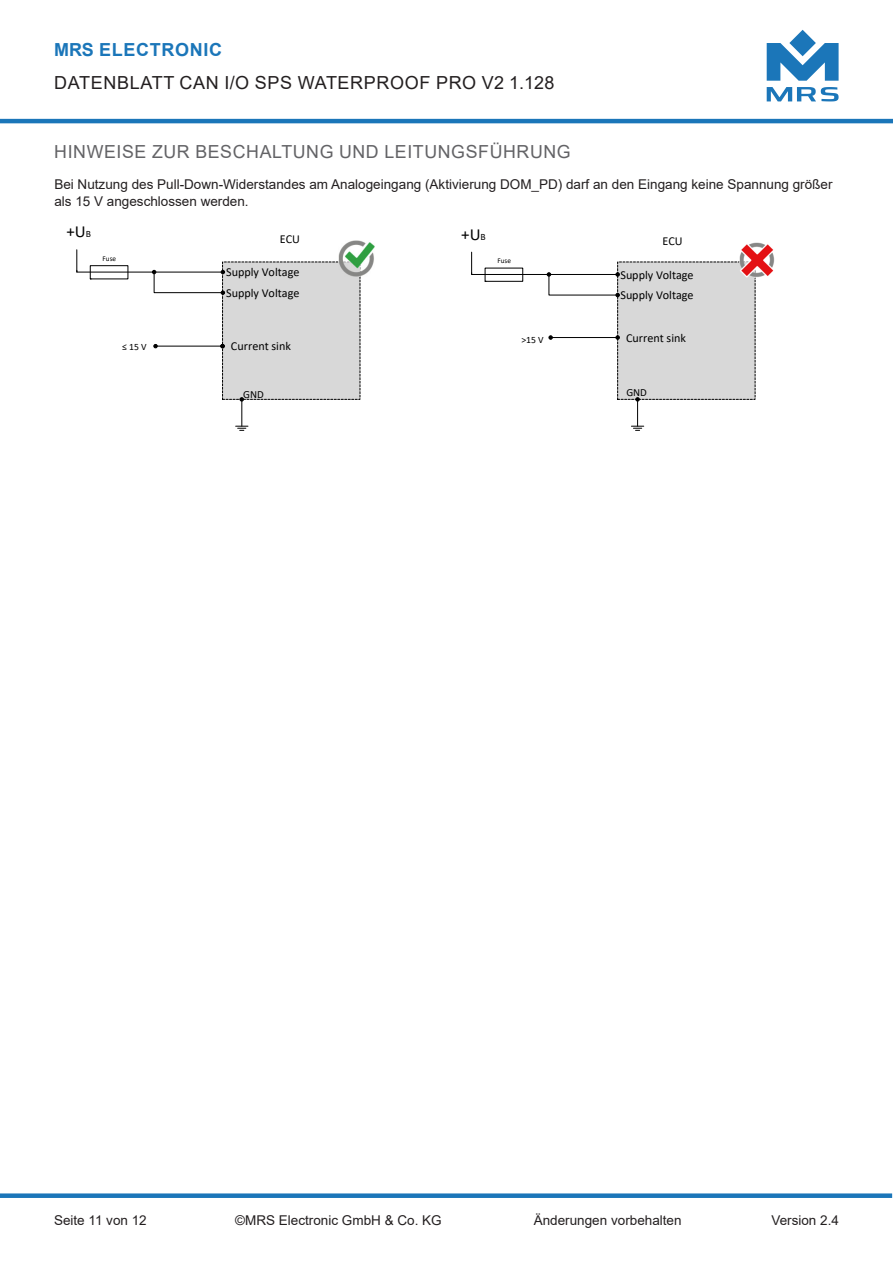
<style>
.page{position:relative;width:893px;height:1263px;background:#fff}
.page>*{position:absolute;margin:0;border:0;box-sizing:border-box;transform-origin:0 0}
.t1{font:18px "Arial";letter-spacing:.035em;color:#636366}
.t2{font:18px "Arial";letter-spacing:.035em;color:#231f20}
.t3{font:700 18px "Arial";letter-spacing:.035em;color:#1b76b9}
.t4{font:16.95px "Calibri";color:#000}
.Text{font:13.5px/16.2px "Arial";color:#231f20}
.t5{font:12.15px "Calibri";color:#000}
.t6{font:10.95px "Calibri";color:#000}
.t7{font:9.6px "Calibri";color:#000}
.t8{font:7.2px "Calibri";color:#000}
.s1{font-size:9.6px}
</style>
<div class="page">
<svg style="left:767px;top:87px;width:72px;height:14px"></svg>
<svg style="left:767px;top:30px;width:72px;height:51px"></svg>
<div style="left:0;top:1193px;width:892px;height:5px;background:#1b76b9"></div>
<hr style="left:0;top:119px;width:893px;height:4px;background:#1b76b9">
<div style="left:618px;top:262px;width:137px;height:137px;background:#d8d8d8"></div>
<svg style="left:471px;top:252px;width:148px;height:45px"></svg>
<svg style="left:631px;top:397px;width:13px;height:34px"></svg>
<div style="left:223px;top:262px;width:137px;height:137px;background:#d8d8d8"></div>
<svg style="left:77px;top:250px;width:148px;height:45px"></svg>
<svg style="left:236px;top:397px;width:12px;height:34px"></svg>
<img style="left:739px;top:242px;width:35px;height:36px">
<img style="left:339px;top:241px;width:35px;height:35px">
<hr style="left:551px;top:337px;width:67px;height:1px;background:#000">
<hr style="left:156px;top:346px;width:67px;height:1px;background:#000">
<h1 class="t3" style="left:54px;top:37px;width:169px">MRS ELECTRONIC</h1>
<h1 class="t2" style="left:54px;top:70px;width:501px">DATENBLATT CAN I/O SPS WATERPROOF PRO V2 1.128</h1>
<p class="t1" style="left:54px;top:139px;width:518px">HINWEISE ZUR BESCHALTUNG UND LEITUNGSFÜHRUNG</p>
<p class="Text" style="left:54px;top:176px;width:780px">Bei Nutzung des Pull-Down-Widerstandes am Analogeingang (Aktivierung DOM_PD) darf an den Eingang keine Spannung größer als 15 V angeschlossen werden.</p>
<p class="t4" style="left:461px;top:222px;width:26px">+U<span class="s1">B</span></p>
<p class="t4" style="left:66px;top:220px;width:26px">+U<span class="s1">B</span></p>
<p class="t5" style="left:280px;top:230px;width:22px">ECU</p>
<p class="t5" style="left:662px;top:233px;width:22px">ECU</p>
<p class="t8" style="left:103px;top:254px;width:15px">Fuse</p>
<p class="t7" style="left:122px;top:340px;width:26px">≤ 15 V</p>
<p class="t5" style="left:226px;top:264px;width:75px">Supply Voltage</p>
<p class="t5" style="left:226px;top:284px;width:75px">Supply Voltage</p>
<p class="t5" style="left:231px;top:338px;width:61px">Current sink</p>
<p class="t6" style="left:243px;top:387px;width:22px">GND</p>
<p class="t8" style="left:497px;top:256px;width:15px">Fuse</p>
<p class="t5" style="left:620px;top:266px;width:75px">Supply Voltage</p>
<p class="t5" style="left:620px;top:287px;width:75px">Supply Voltage</p>
<p class="t7" style="left:521px;top:333px;width:24px">&gt;15 V</p>
<p class="t5" style="left:626px;top:329px;width:61px">Current sink</p>
<p class="t6" style="left:626px;top:385px;width:22px">GND</p>
<p class="Text" style="left:54px;top:1212px;width:94px">Seite 11 von 12</p>
<p class="Text" style="left:235px;top:1212px;width:208px">©MRS Electronic GmbH &amp; Co. KG</p>
<p class="Text" style="left:534px;top:1212px;width:149px">Änderungen vorbehalten</p>
<p class="Text" style="left:771px;top:1212px;width:69px">Version 2.4</p>
</div>
